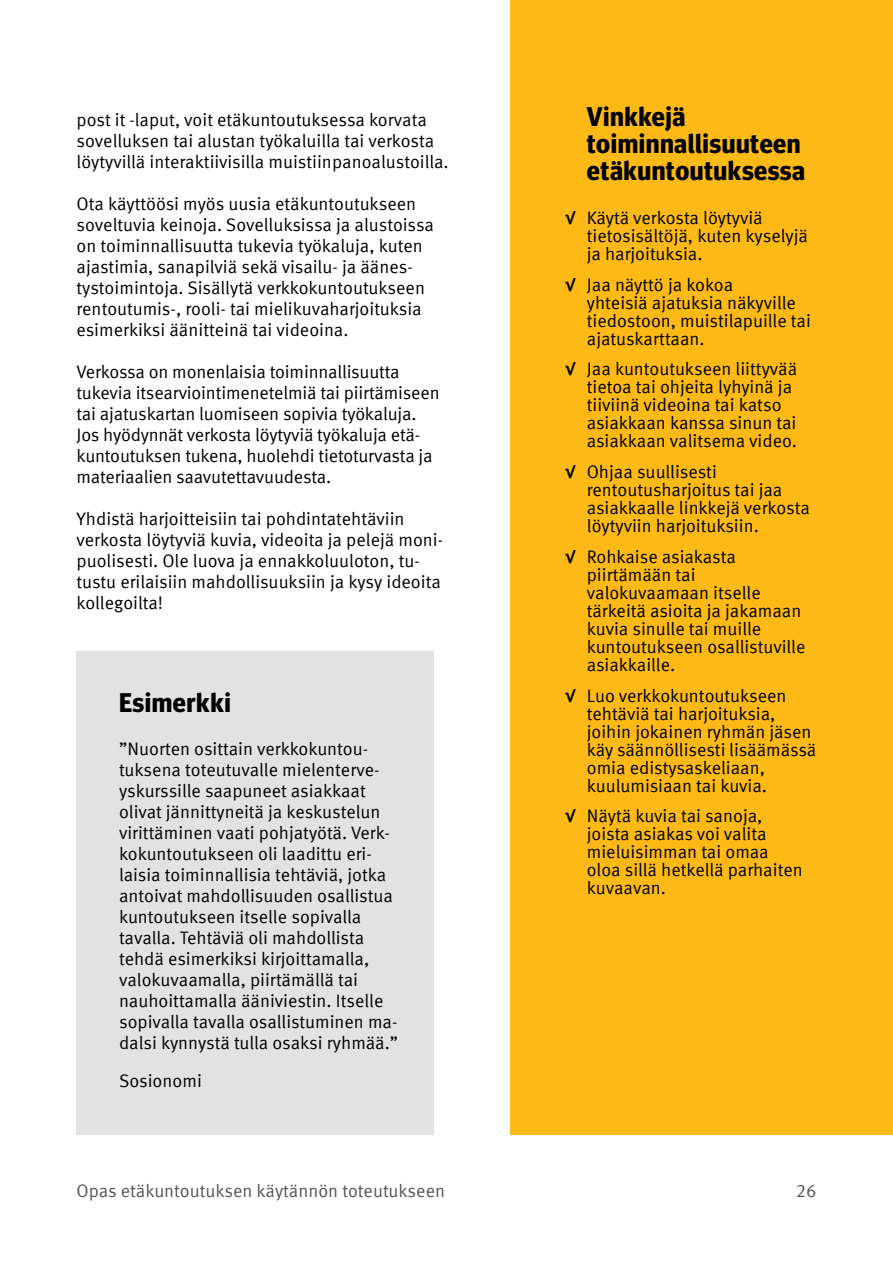
<style>
.page{position:relative;width:893px;height:1263px;background:#fff}
.page>*{position:absolute;margin:0;border:0;box-sizing:border-box;transform-origin:0 0}
.Infolaatikko_H1{font:700 27px/27px "Meta Headline Pro";letter-spacing:.02em;color:#000}
.Infolaatikko_leipis{font:18px/18px "Meta Pro";letter-spacing:-.005em;color:#000}
.Leipis{font:18px/21px "Meta Pro";letter-spacing:-.01em;color:#000}
.t1{font:18px "Meta Pro";color:#555}
.s1{font-weight:500}
</style>
<div class="page">
<div style="left:77px;top:651px;width:357px;height:483px;background:#e2e2e3"></div>
<div style="left:510px;top:0;width:383px;height:1134px;background:#fdb916"></div>
<p class="Leipis" style="left:77px;top:108px;width:374px">post it -laput, voit etäkuntoutuksessa korvata sovelluksen tai alustan työkaluilla tai verkosta löytyvillä interaktiivisilla muistiinpanoalustoilla.</p>
<p class="Leipis" style="left:77px;top:192px;width:359px">Ota käyttöösi myös uusia etäkuntoutukseen soveltuvia keinoja. Sovelluksissa ja alustoissa on toiminnallisuutta tukevia työkaluja, kuten ajastimia, sanapilviä sekä visailu- ja äänes&shy;tystoimintoja. Sisällytä verkkokuntoutukseen rentoutumis-, rooli- tai mielikuvaharjoituksia esimerkiksi äänitteinä tai videoina.</p>
<p class="Leipis" style="left:77px;top:360px;width:365px">Verkossa on monenlaisia toiminnallisuutta tukevia itsearviointimenetelmiä tai piirtämiseen tai ajatuskartan luomiseen sopivia työkaluja.<br>Jos hyödynnät verkosta löytyviä työkaluja etä&shy;kuntoutuksen tukena, huolehdi tietoturvasta ja materiaalien saavutettavuudesta.</p>
<p class="Leipis" style="left:77px;top:507px;width:368px">Yhdistä harjoitteisiin tai pohdintatehtäviin verkosta löytyviä kuvia, videoita ja pelejä moni&shy;puolisesti. Ole luova ja ennakkoluuloton, tu&shy;tustu erilaisiin mahdollisuuksiin ja kysy ideoita kollegoilta!</p>
<h2 class="Infolaatikko_H1" style="left:119px;top:688px;width:113px">Esimerkki</h2>
<p class="Infolaatikko_leipis" style="left:119px;top:737px;width:281px;line-height:21px">”Nuorten osittain verkkokuntou&shy;tuksena toteutuvalle mielenterve&shy;yskurssille saapuneet asiakkaat olivat jännittyneitä ja keskustelun virittäminen vaati pohjatyötä. Verk&shy;kokuntoutukseen oli laadittu eri&shy;laisia toiminnallisia tehtäviä, jotka antoivat mahdollisuuden osallistua kuntoutukseen itselle sopivalla tavalla. Tehtäviä oli mahdollista tehdä esimerkiksi kirjoittamalla, valokuvaamalla, piirtämällä tai nauhoittamalla ääniviestin. Itselle sopivalla tavalla osallistuminen ma&shy;dalsi kynnystä tulla osaksi ryhmää.”</p>
<p class="Infolaatikko_leipis" style="left:119px;top:1070px;width:84px">Sosionomi</p>
<h2 class="Infolaatikko_H1" style="left:587px;top:102px;width:220px">Vinkkejä toiminnallisuuteen etäkuntoutuksessa</h2>
<p class="Infolaatikko_leipis" style="left:587px;top:207px;width:223px;text-indent:-21px"><span class="s1">√</span> Käytä verkosta löytyviä tietosisältöjä, kuten kyselyjä ja harjoituksia.</p>
<p class="Infolaatikko_leipis" style="left:587px;top:274px;width:226px;text-indent:-21px"><span class="s1">√</span> Jaa näyttö ja kokoa<br>yhteisiä ajatuksia näkyville tiedostoon, muistilapuille tai ajatuskarttaan.</p>
<p class="Infolaatikko_leipis" style="left:587px;top:359px;width:212px;text-indent:-21px"><span class="s1">√</span> Jaa kuntoutukseen liittyvää tietoa tai ohjeita lyhyinä ja tiiviinä videoina tai katso asiakkaan kanssa sinun tai asiakkaan valitsema video.</p>
<p class="Infolaatikko_leipis" style="left:587px;top:462px;width:225px;text-indent:-21px"><span class="s1">√</span> Ohjaa suullisesti rentoutusharjoitus tai jaa asiakkaalle linkkejä verkosta löytyviin harjoituksiin.</p>
<p class="Infolaatikko_leipis" style="left:587px;top:546px;width:220px;text-indent:-21px"><span class="s1">√</span> Rohkaise asiakasta piirtämään tai valokuvaamaan itselle tärkeitä asioita ja jakamaan kuvia sinulle tai muille kuntoutukseen osallistuville asiakkaille.</p>
<p class="Infolaatikko_leipis" style="left:587px;top:685px;width:231px;text-indent:-21px"><span class="s1">√</span> Luo verkkokuntoutukseen tehtäviä tai harjoituksia, joihin jokainen ryhmän jäsen käy säännöllisesti lisäämässä omia edistysaskeliaan, kuulumisiaan tai kuvia.</p>
<p class="Infolaatikko_leipis" style="left:587px;top:806px;width:217px;text-indent:-21px"><span class="s1">√</span> Näytä kuvia tai sanoja, joista asiakas voi valita mieluisimman tai omaa oloa sillä hetkellä parhaiten kuvaavan.</p>
<p class="t1" style="left:77px;top:1177px;width:370px">Opas etäkuntoutuksen käytännön toteutukseen</p>
<p class="t1" style="left:796px;top:1177px;width:22px">26</p>
</div>
